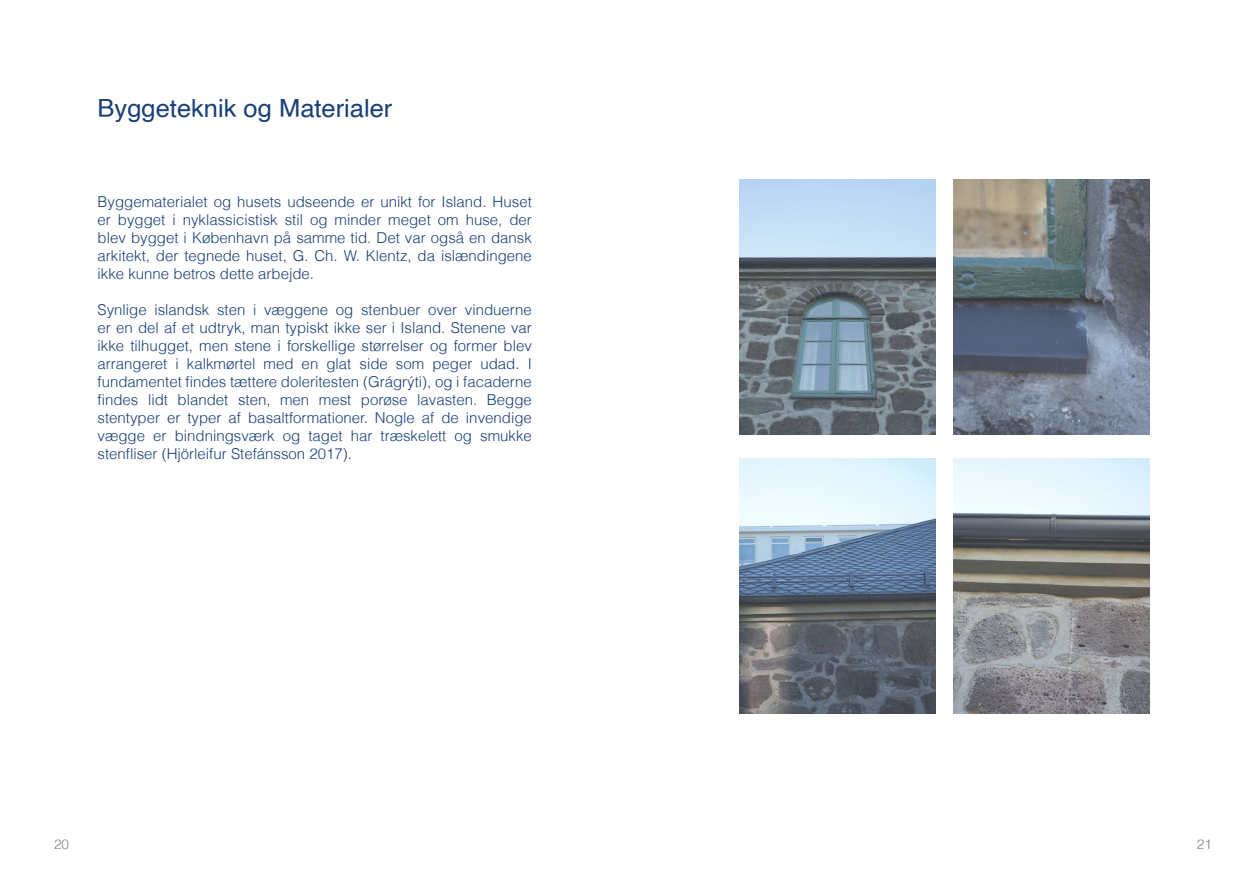
<style>
.page{position:relative;width:1259px;height:893px;background:#fff}
.page>*{position:absolute;margin:0;border:0;box-sizing:border-box;transform-origin:0 0}
.t1{font:25.05px "Helvetica";color:#193f77}
.t2{font:300 15px/18px "Helvetica";color:#193f77;text-align:justify}
.t3{font:300 13.5px "Helvetica";color:#7f8080}
</style>
<div class="page">
<img style="left:739px;top:458px;width:196px;height:255px">
<img style="left:739px;top:180px;width:196px;height:255px">
<img style="left:953px;top:458px;width:196px;height:255px">
<img style="left:953px;top:180px;width:196px;height:255px">
<p class="t1" style="left:98px;top:89px;width:296px">Byggeteknik og Materialer</p>
<p class="t2" style="left:98px;top:192px;width:436px">Byggematerialet og husets udseende er unikt for Island. Huset er bygget i nyklassicistisk stil og minder meget om huse, der blev bygget i København på samme tid. Det var også en dansk arkitekt, der tegnede huset, G. Ch. W. Klentz, da islændingene ikke kunne betros dette arbejde.</p>
<p class="t2" style="left:98px;top:300px;width:436px">Synlige islandsk sten i væggene og stenbuer over vinduerne er en del af et udtryk, man typiskt ikke ser i Island. Stenene var ikke tilhugget, men stene i forskellige størrelser og former blev arrangeret i kalkmørtel med en glat side som peger udad. I fundamentet findes tættere doleritesten (Grágrýti), og i facaderne findes lidt blandet sten, men mest porøse lavasten. Begge stentyper er typer af basaltformationer. Nogle af de invendige vægge er bindningsværk og taget har træskelett og smukke stenfliser (Hjörleifur Stefánsson 2017).</p>
<p class="t3" style="left:54px;top:836px;width:17px">20</p>
<p class="t3" style="left:1197px;top:836px;width:17px">21</p>
</div>
